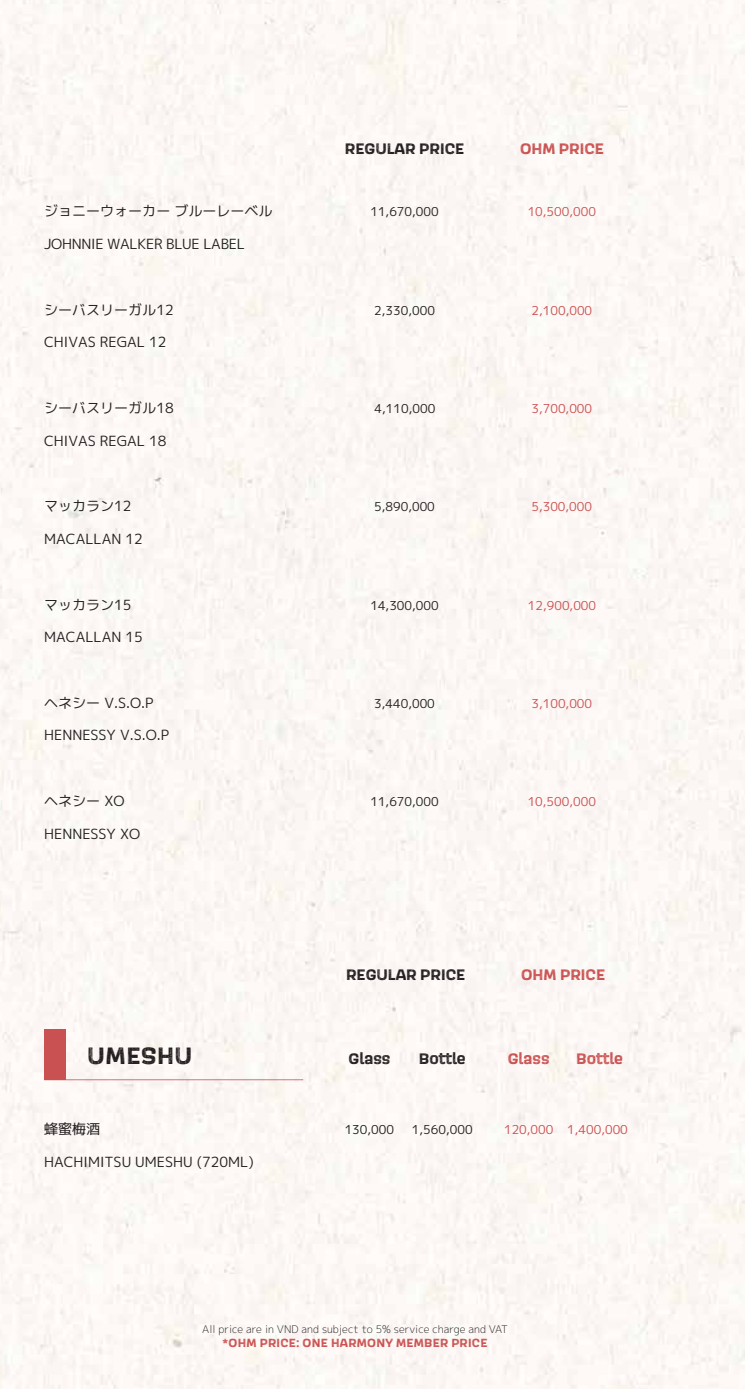
<style>
.page{position:relative;width:745px;height:1389px;background:#fff}
.page>*{position:absolute;margin:0;border:0;box-sizing:border-box;transform-origin:0 0}
.t1{font:700 24.5px "Scarlet Wood";letter-spacing:.02em;color:#231f20}
.t2{font:700 15.75px "Scarlet Wood";color:#231f20}
.t3{font:700 15.75px "Scarlet Wood";color:#ca5151}
.t4{font:14px "Mplus 1 p";color:#231f20}
.t5{font:14px "Mplus 1 p";letter-spacing:-.02em;color:#231f20}
.t6{font:12.25px "Mplus 1 p";color:#231f20}
.t7{font:12.25px "Mplus 1 p";color:#ca5151}
.t8{font:700 12.25px "Scarlet Wood";letter-spacing:.02em;color:#ca5151}
.t9{font:300 10.5px "Mplus 1 p";color:#231f20}
</style>
<div class="page">
<hr style="left:44px;top:1079px;width:259px;height:1px;background:#ca5151">
<div style="left:44px;top:1029px;width:22px;height:51px;background:#ca5151"></div>
<p class="t2" style="left:344px;top:138px;width:121px">REGULAR PRICE</p>
<p class="t3" style="left:519px;top:138px;width:85px">OHM PRICE</p>
<p class="t4" style="left:44px;top:201px;width:230px">ジョニーウォーカー ブルーレーベル</p>
<p class="t6" style="left:370px;top:203px;width:70px">11,670,000</p>
<p class="t5" style="left:44px;top:234px;width:202px">JOHNNIE WALKER BLUE LABEL</p>
<p class="t4" style="left:44px;top:300px;width:131px">シーバスリーガル12</p>
<p class="t6" style="left:374px;top:301px;width:62px">2,330,000</p>
<p class="t4" style="left:44px;top:332px;width:124px">CHIVAS REGAL 12</p>
<p class="t7" style="left:527px;top:203px;width:70px">10,500,000</p>
<p class="t7" style="left:531px;top:301px;width:62px">2,100,000</p>
<p class="t4" style="left:44px;top:398px;width:131px">シーバスリーガル18</p>
<p class="t6" style="left:374px;top:400px;width:62px">4,110,000</p>
<p class="t7" style="left:531px;top:400px;width:62px">3,700,000</p>
<p class="t4" style="left:44px;top:430px;width:124px">CHIVAS REGAL 18</p>
<p class="t4" style="left:44px;top:496px;width:89px">マッカラン12</p>
<p class="t6" style="left:374px;top:498px;width:62px">5,890,000</p>
<p class="t7" style="left:531px;top:498px;width:62px">5,300,000</p>
<p class="t4" style="left:44px;top:529px;width:100px">MACALLAN 12</p>
<p class="t4" style="left:44px;top:594px;width:89px">マッカラン15</p>
<p class="t6" style="left:370px;top:596px;width:70px">14,300,000</p>
<p class="t7" style="left:527px;top:596px;width:70px">12,900,000</p>
<p class="t4" style="left:44px;top:627px;width:100px">MACALLAN 15</p>
<p class="t4" style="left:44px;top:693px;width:111px">ヘネシー V.S.O.P</p>
<p class="t6" style="left:374px;top:695px;width:62px">3,440,000</p>
<p class="t7" style="left:531px;top:695px;width:62px">3,100,000</p>
<p class="t4" style="left:44px;top:725px;width:126px">HENNESSY V.S.O.P</p>
<p class="t4" style="left:44px;top:791px;width:82px">ヘネシー XO</p>
<p class="t6" style="left:370px;top:793px;width:70px">11,670,000</p>
<p class="t7" style="left:527px;top:793px;width:70px">10,500,000</p>
<p class="t4" style="left:44px;top:824px;width:98px">HENNESSY XO</p>
<p class="t2" style="left:346px;top:964px;width:121px">REGULAR PRICE</p>
<p class="t3" style="left:521px;top:964px;width:85px">OHM PRICE</p>
<h1 class="t1" style="left:87px;top:1038px;width:107px">UMESHU</h1>
<p class="t2" style="left:348px;top:1047px;width:43px">Glass</p>
<p class="t2" style="left:418px;top:1047px;width:48px">Bottle</p>
<p class="t3" style="left:507px;top:1047px;width:43px">Glass</p>
<p class="t3" style="left:575px;top:1047px;width:48px">Bottle</p>
<p class="t4" style="left:44px;top:1119px;width:57px">蜂蜜梅酒</p>
<p class="t6" style="left:344px;top:1121px;width:51px">130,000</p>
<p class="t6" style="left:411px;top:1121px;width:62px">1,560,000</p>
<p class="t7" style="left:504px;top:1121px;width:125px">120,000 1,400,000</p>
<p class="t4" style="left:44px;top:1152px;width:211px">HACHIMITSU UMESHU (720ML)</p>
<p class="t9" style="left:202px;top:1322px;width:307px">All price are in VND and subject to 5% service charge and VAT</p>
<p class="t8" style="left:222px;top:1335px;width:266px">*OHM PRICE: ONE HARMONY MEMBER PRICE</p>
</div>
